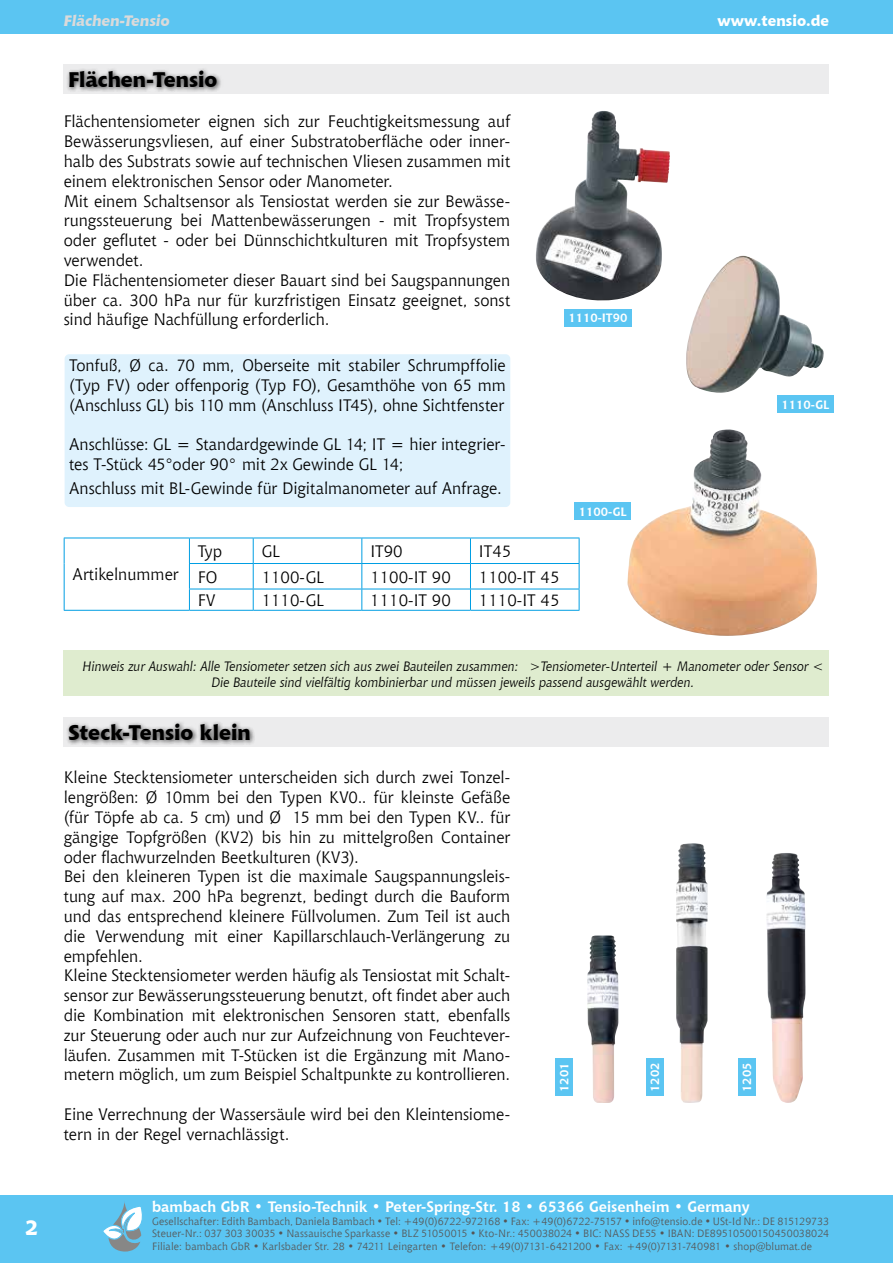
<style>
.page{position:relative;width:893px;height:1263px;background:#fff}
.page>*{position:absolute;margin:0;border:0;box-sizing:border-box;transform-origin:0 0}
.t1{font:800 21px "Chianti BT";letter-spacing:-.005em;color:#000}
.t2{font:800 21px "Chianti BT";color:#fff}
.t3{font:16.5px/19.8px "Chianti BT";letter-spacing:-.005em;color:#000}
.t4{font:700 15px "Chianti BT";color:#fff}
.t5{font:italic 800 15px "Chianti BT";color:#dadada}
.t6{font:800 15px "Chianti BT";color:#fff}
.t7{font:italic 13.5px/16.2px "Chianti BT";color:#000;text-align:center}
.t8{font:700 12px "Chianti BT";color:#fff}
.t9{font:10.5px/12.6px "Chianti BT";color:#565656;text-align:justify}
</style>
<div class="page">
<div style="left:0;top:0;width:893px;height:34px;background:#5bc5f2"></div>
<div style="left:0;top:1195px;width:893px;height:68px;background:#5bc5f2"></div>
<svg style="left:103px;top:1202px;width:39px;height:49px"></svg>
<div style="left:64px;top:64px;width:765px;height:30px;background:#ececed"></div>
<div style="left:66px;top:67px;width:157px;height:26px;background:#000;opacity:.75"></div>
<div style="left:64px;top:717px;width:765px;height:29px;background:#ececed"></div>
<div style="left:66px;top:720px;width:190px;height:26px;background:#000;opacity:.75"></div>
<hr style="left:64px;top:538px;width:125px;height:1px;background:#009ee3">
<hr style="left:189px;top:538px;width:64px;height:1px;background:#009ee3">
<hr style="left:253px;top:538px;width:109px;height:1px;background:#009ee3">
<hr style="left:362px;top:538px;width:108px;height:1px;background:#009ee3">
<hr style="left:470px;top:538px;width:109px;height:1px;background:#009ee3">
<hr style="left:189px;top:563px;width:64px;height:1px;background:#009ee3">
<hr style="left:253px;top:563px;width:109px;height:1px;background:#009ee3">
<hr style="left:362px;top:563px;width:108px;height:1px;background:#009ee3">
<hr style="left:470px;top:563px;width:109px;height:1px;background:#009ee3">
<svg style="left:64px;top:538px;width:1px;height:72px"></svg>
<hr style="left:189px;top:589px;width:64px;height:1px;background:#009ee3">
<svg style="left:189px;top:538px;width:1px;height:72px"></svg>
<hr style="left:253px;top:589px;width:109px;height:1px;background:#009ee3">
<svg style="left:253px;top:538px;width:1px;height:72px"></svg>
<hr style="left:362px;top:589px;width:108px;height:1px;background:#009ee3">
<svg style="left:361px;top:538px;width:1px;height:72px"></svg>
<hr style="left:470px;top:589px;width:109px;height:1px;background:#009ee3">
<svg style="left:470px;top:538px;width:1px;height:72px"></svg>
<svg style="left:579px;top:538px;width:1px;height:72px"></svg>
<hr style="left:64px;top:610px;width:125px;height:1px;background:#009ee3">
<hr style="left:189px;top:610px;width:64px;height:1px;background:#009ee3">
<hr style="left:253px;top:610px;width:109px;height:1px;background:#009ee3">
<hr style="left:362px;top:610px;width:108px;height:1px;background:#009ee3">
<hr style="left:470px;top:610px;width:109px;height:1px;background:#009ee3">
<div style="left:64px;top:651px;width:765px;height:45px;background:#dfeccf"></div>
<div style="left:67px;top:356px;width:441px;height:149px;background:#dff2fd;border-radius:2px"></div>
<div style="left:65px;top:354px;width:445px;height:153px;border:4px solid #dff2fd;border-radius:2px"></div>
<img style="left:536px;top:111px;width:134px;height:190px">
<div style="left:564px;top:309px;width:68px;height:18px;background:#5bc5f2"></div>
<div style="left:575px;top:502px;width:56px;height:18px;background:#5bc5f2"></div>
<div style="left:555px;top:1058px;width:18px;height:38px;background:#5bc5f2"></div>
<div style="left:738px;top:1058px;width:17px;height:38px;background:#5bc5f2"></div>
<div style="left:646px;top:1058px;width:17px;height:38px;background:#5bc5f2"></div>
<img style="left:686px;top:256px;width:138px;height:137px">
<img style="left:766px;top:853px;width:40px;height:250px">
<img style="left:676px;top:843px;width:31px;height:260px">
<img style="left:587px;top:935px;width:32px;height:168px">
<img style="left:627px;top:429px;width:190px;height:207px">
<div style="left:777px;top:395px;width:57px;height:18px;background:#5bc5f2"></div>
<p class="t2" style="left:25px;top:1215px;width:15px">2</p>
<p class="t5" style="left:64px;top:11px;width:108px">Flächen-Tensio</p>
<p class="t1" style="left:68px;top:67px;width:151px">Flächen-Tensio</p>
<p class="t3" style="left:64px;top:112px;width:448px">Flächentensiometer eignen sich zur Feuchtigkeitsmessung auf Bewässerungsvliesen, auf einer Substratoberfläche oder inner&shy;halb des Substrats sowie auf technischen Vliesen zusammen mit einem elektronischen Sensor oder Manometer.<br>Mit einem Schaltsensor als Tensiostat werden sie zur Bewässe&shy;rungssteuerung bei Mattenbewässerungen - mit Tropfsystem oder geflutet - oder bei Dünnschichtkulturen mit Tropfsystem verwendet.<br>Die Flächentensiometer dieser Bauart sind bei Saugspannungen über ca. 300 hPa nur für kurzfristigen Einsatz geeignet, sonst sind häufige Nachfüllung erforderlich.</p>
<p class="t3" style="left:69px;top:355px;width:438px;text-align:justify">Tonfuß, Ø ca. 70 mm, Oberseite mit stabiler Schrumpffolie (Typ FV) oder offenporig (Typ FO), Gesamthöhe von 65 mm (Anschluss GL) bis 110 mm (Anschluss IT45), ohne Sichtfenster</p>
<p class="t3" style="left:69px;top:435px;width:438px">Anschlüsse: GL = Standardgewinde GL 14; IT = hier integrier&shy;tes T-Stück 45°oder 90° mit 2x Gewinde GL 14;</p>
<p class="t3" style="left:69px;top:478px;width:434px">Anschluss mit BL-Gewinde für Digitalmanometer auf Anfrage.</p>
<p class="t3" style="left:73px;top:565px;width:108px">Artikelnummer</p>
<p class="t3" style="left:198px;top:541px;width:26px">Typ</p>
<p class="t3" style="left:262px;top:541px;width:20px">GL</p>
<p class="t3" style="left:370px;top:541px;width:34px">IT90</p>
<p class="t3" style="left:479px;top:541px;width:34px">IT45</p>
<p class="t3" style="left:198px;top:567px;width:21px">FO</p>
<p class="t3" style="left:262px;top:567px;width:64px">1100-GL</p>
<p class="t3" style="left:370px;top:567px;width:82px">1100-IT 90</p>
<p class="t3" style="left:479px;top:567px;width:82px">1100-IT 45</p>
<p class="t3" style="left:198px;top:590px;width:19px">FV</p>
<p class="t3" style="left:262px;top:590px;width:64px">1110-GL</p>
<p class="t3" style="left:370px;top:590px;width:82px">1110-IT 90</p>
<p class="t3" style="left:479px;top:590px;width:82px">1110-IT 45</p>
<p class="t8" style="left:568px;top:311px;width:61px">1110-IT90</p>
<p class="t8" style="left:579px;top:504px;width:49px">1100-GL</p>
<p class="t6" style="left:718px;top:11px;width:113px">www.tensio.de</p>
<p class="t8" style="left:782px;top:397px;width:49px">1110-GL</p>
<p class="t7" style="left:82px;top:657px;width:743px">Hinweis zur Auswahl: Alle Tensiometer setzen sich aus zwei Bauteilen zusammen: &gt;Tensiometer-Unterteil + Manometer oder Sensor &lt;<br>Die Bauteile sind vielfältig kombinierbar und müssen jeweils passend ausgewählt werden.</p>
<p class="t1" style="left:68px;top:719px;width:184px">Steck-Tensio klein</p>
<p class="t3" style="left:64px;top:767px;width:448px">Kleine Stecktensiometer unterscheiden sich durch zwei Tonzel&shy;lengrößen: Ø 10mm bei den Typen KV0.. für kleinste Gefäße (für Töpfe ab ca. 5 cm) und Ø 15 mm bei den Typen KV.. für gängige Topfgrößen (KV2) bis hin zu mittelgroßen Container oder flachwurzelnden Beetkulturen (KV3).<br>Bei den kleineren Typen ist die maximale Saugspannungsleis&shy;tung auf max. 200 hPa begrenzt, bedingt durch die Bauform und das entsprechend kleinere Füllvolumen. Zum Teil ist auch die Verwendung mit einer Kapillarschlauch-Verlängerung zu empfehlen.<br>Kleine Stecktensiometer werden häufig als Tensiostat mit Schalt&shy;sensor zur Bewässerungssteuerung benutzt, oft findet aber auch die Kombination mit elektronischen Sensoren statt, ebenfalls zur Steuerung oder auch nur zur Aufzeichnung von Feuchtever&shy;läufen. Zusammen mit T-Stücken ist die Ergänzung mit Mano&shy;metern möglich, um zum Beispiel Schaltpunkte zu kontrollieren.</p>
<p class="t3" style="left:64px;top:1104px;width:448px">Eine Verrechnung der Wassersäule wird bei den Kleintensiome&shy;tern in der Regel vernachlässigt.</p>
<p class="t8" style="left:557px;top:1092px;width:31px;rotate:-90deg">1201</p>
<p class="t8" style="left:647px;top:1092px;width:31px;rotate:-90deg">1202</p>
<p class="t8" style="left:740px;top:1092px;width:31px;rotate:-90deg">1205</p>
<p class="t4" style="left:152px;top:1198px;width:599px">bambach GbR • Tensio-Technik • Peter-Spring-Str. 18 • 65366 Geisenheim • Germany</p>
<p class="t9" style="left:152px;top:1215px;width:679px">Gesellschafter: Edith Bambach, Daniela Bambach • Tel: +49(0)6722-972168 • Fax: +49(0)6722-75157 • info@tensio.de • USt-Id Nr.: DE 815129733<br>Steuer-Nr.: 037 303 30035 • Nassauische Sparkasse • BLZ 51050015 • Kto-Nr.: 450038024 • BIC: NASS DE55 • IBAN: DE89510500150450038024<br>Filiale: bambach GbR • Karlsbader Str. 28 • 74211 Leingarten • Telefon: +49(0)7131-6421200 • Fax: +49(0)7131-740981 • shop@blumat.de</p>
</div>
